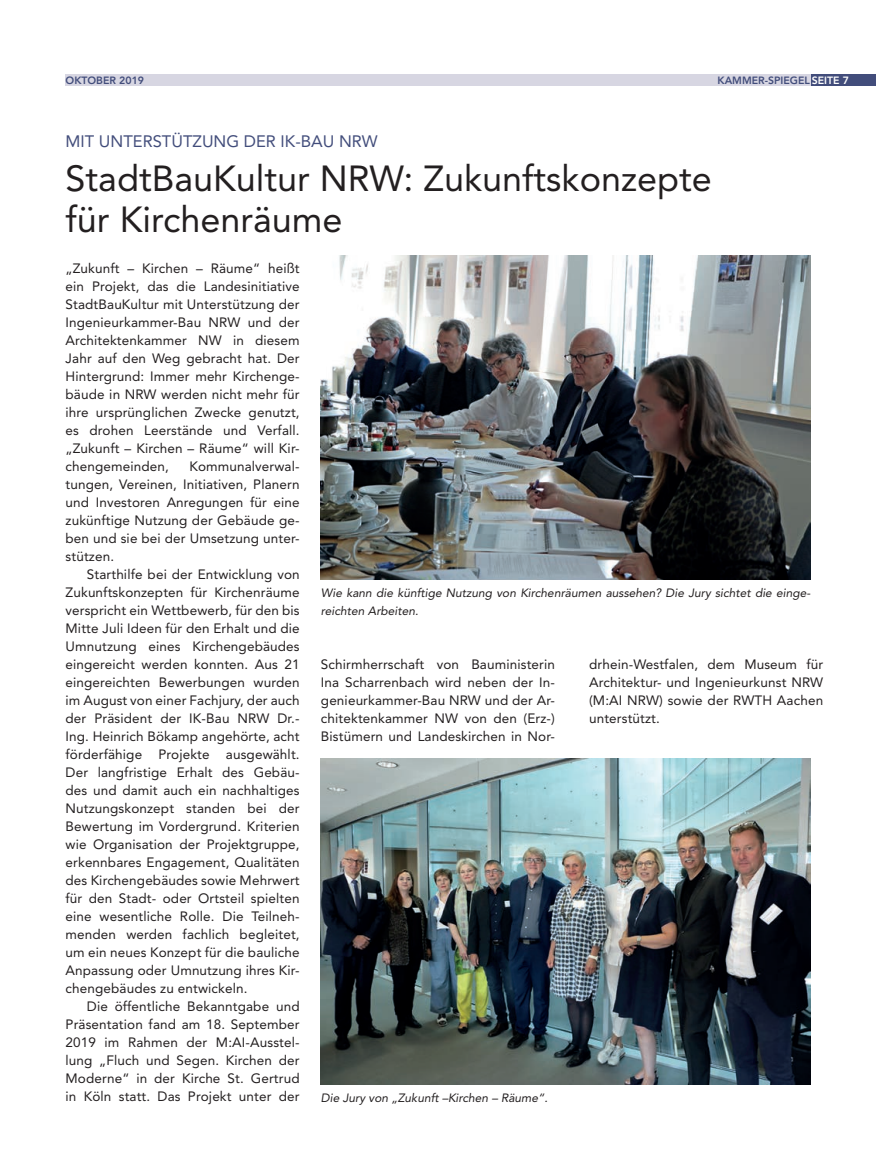
<style>
.page{position:relative;width:876px;height:1173px;background:#fff}
.page>*{position:absolute;margin:0;border:0;box-sizing:border-box;transform-origin:0 0}
.t1{font:36px/40.5px "Avenir LT Std";color:#231f20}
.t2{font:16.5px "Avenir LT Std";color:#424d7b}
.t3{font:13.5px/18px "Avenir LT Std";letter-spacing:.01em;color:#231f20;text-align:justify}
.t4{font:italic 12px/18px "Avenir LT Std";color:#231f20}
.t5{font:800 10.5px "Avenir LT Std";color:#424d7b}
.s1{color:#fff}
</style>
<div class="page">
<div style="left:809px;top:75px;width:66px;height:11px;background:#424d7b"></div>
<div style="left:65px;top:75px;width:745px;height:11px;background:#d7d6e2"></div>
<img style="left:321px;top:255px;width:489px;height:325px">
<img style="left:321px;top:759px;width:489px;height:326px">
<p class="t5" style="left:66px;top:74px;width:80px">OKTOBER 2019</p>
<p class="t5" style="left:717px;top:74px;width:133px">KAMMER-SPIEGEL <span class="s1">SEITE 7</span></p>
<p class="t2" style="left:66px;top:132px;width:313px">MIT UNTERSTÜTZUNG DER IK-BAU NRW</p>
<h1 class="t1" style="left:66px;top:159px;width:647px">StadtBauKultur NRW: Zukunftskonzepte für Kirchenräume</h1>
<p class="t3" style="left:66px;top:260px;width:235px">„Zukunft – Kirchen – Räume“ heißt ein Projekt, das die Landesinitiative StadtBauKultur mit Unterstützung der Ingenieurkammer-Bau NRW und der Architektenkammer NW in diesem Jahr auf den Weg gebracht hat. Der Hintergrund: Immer mehr Kirchenge&shy;bäude in NRW werden nicht mehr für ihre ursprünglichen Zwecke genutzt, es drohen Leerstände und Verfall. „Zukunft – Kirchen – Räume“ will Kir&shy;chengemeinden,</p>
<p class="t3" style="left:66px;top:458px;width:235px;text-indent:124px">Kommunalverwal&shy;tungen, Vereinen, Initiativen, Planern und Investoren Anregungen für eine zukünftige Nutzung der Gebäude ge&shy;ben und sie bei der Umsetzung unter&shy;stützen.</p>
<p class="t3" style="left:66px;top:566px;width:235px;text-indent:21px">Starthilfe bei der Entwicklung von Zukunftskonzepten für Kirchenräume verspricht ein Wettbewerb, für den bis Mitte Juli Ideen für den Erhalt und die Umnutzung eines Kirchengebäudes eingereicht werden konnten. Aus 21 eingereichten Bewerbungen wurden im August von einer Fachjury, der auch der Präsident der IK-Bau NRW Dr.- Ing. Heinrich Bökamp angehörte, acht förderfähige Projekte ausgewählt.<br>Der langfristige Erhalt des Gebäu&shy;des und damit auch ein nachhaltiges Nutzungskonzept standen bei der Bewertung im Vordergrund. Kriterien wie Organisation der Projektgruppe, erkennbares Engagement, Qualitäten des Kirchengebäudes sowie Mehrwert für den Stadt- oder Ortsteil spielten eine wesentliche Rolle. Die Teilneh&shy;menden werden fachlich begleitet, um ein neues Konzept für die bauliche Anpassung oder Umnutzung ihres Kir&shy;chengebäudes zu entwickeln.</p>
<p class="t3" style="left:66px;top:998px;width:235px;text-indent:21px">Die öffentliche Bekanntgabe und Präsentation fand am 18. September 2019 im Rahmen der M:AI-Ausstel&shy;lung „Fluch und Segen. Kirchen der Moderne“ in der Kirche St. Gertrud in Köln statt. Das Projekt unter der</p>
<p class="t4" style="left:321px;top:584px;width:490px">Wie kann die künftige Nutzung von Kirchenräumen aussehen? Die Jury sichtet die einge&shy;reichten Arbeiten.</p>
<p class="t3" style="left:321px;top:656px;width:235px">Schirmherrschaft von Bauministerin Ina Scharrenbach wird neben der In&shy;genieurkammer-Bau NRW und der Ar&shy;chitektenkammer NW von den (Erz-)<br>Bistümern und Landeskirchen in Nor-</p>
<p class="t3" style="left:589px;top:655px;width:235px">drhein-Westfalen, dem Museum für Architektur- und Ingenieurkunst NRW (M:AI NRW) sowie der RWTH Aachen unterstützt.</p>
<p class="t4" style="left:321px;top:1088px;width:228px">Die Jury von „Zukunft –Kirchen – Räume“.</p>
</div>
